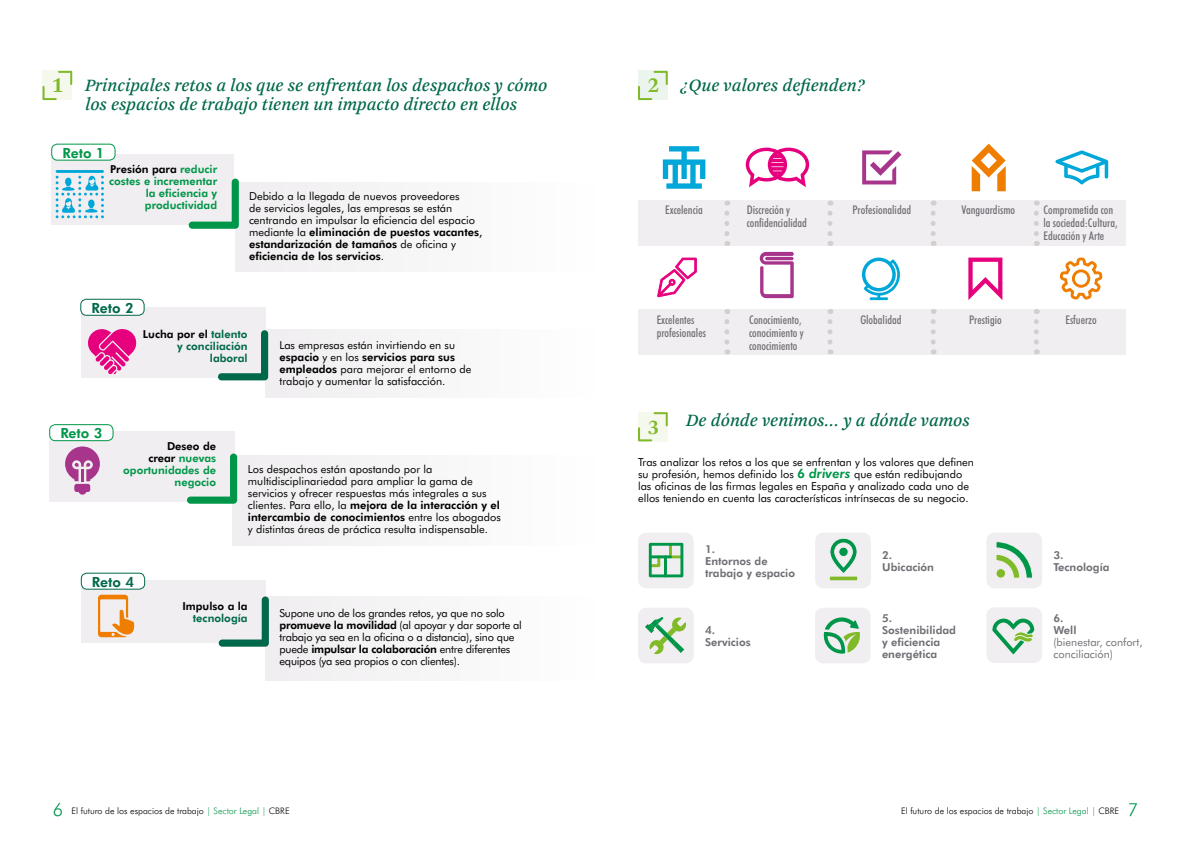
<style>
.page{position:relative;width:1191px;height:842px;background:#fff}
.page>*{position:absolute;margin:0;border:0;box-sizing:border-box;transform-origin:0 0}
.t1{font:700 22px "Arnhem Pro";color:#80ba27}
.t2{font:italic 18px/19px "Arnhem Pro";color:#00684b;text-align:center}
.t3{font:800 14px "Futura BT";color:#009649}
.t4{font:800 14px "Futura BT";color:#00684b}
.t5{font:500 condensed 12px/13px "Futura BT";color:#716f75}
.t6{font:11px/12px "Futura BT";color:#000}
.t7{font:11px/12px "Futura BT";letter-spacing:-.02em;color:#000}
.t8{font:800 11px/12px "Futura BT";color:#716f75}
.t9{font:800 11px/12px "Futura BT";color:#009649;text-align:right}
.t10{font:800 11px/12px "Futura BT";color:#00684b;text-align:right}
.t11{font:11px/12px "Futura BT";color:#716f75}
.t12{font:800 11px "Futura BT";color:#000}
.t13{font:300 9px "Futura BT";color:#000}
.s1{font-weight:700;font-style:normal;font-size:22px;color:#80ba27}
.s2{color:#000}
.s3{font-weight:800}
.s4{font-weight:500}
.s5{font-weight:800;font-size:13px;color:#009649}
.s6{font-weight:800;font-style:italic;font-size:13px;color:#009649}
.s7{font-size:18px;color:#009649}
.s8{color:#009649}
</style>
<div class="page">
<svg style="left:43px;top:71px;width:29px;height:29px"></svg>
<div style="left:51px;top:154px;width:183px;height:71px;background:#f0eef0"></div>
<div style="left:235px;top:182px;width:360px;height:90px;background:#f7f6f7"></div>
<svg style="left:189px;top:179px;width:50px;height:50px"></svg>
<div style="left:52px;top:144px;width:63px;height:16px;background:#fff;border-radius:6px"></div>
<div style="left:51px;top:144px;width:65px;height:17px;border:1px solid #009649;border-radius:6px"></div>
<hr style="left:56px;top:170px;width:48px;height:3px;background:#00a7d8">
<svg style="left:56px;top:175px;width:48px;height:43px"></svg>
<div style="left:81px;top:307px;width:184px;height:71px;background:#f0eef0"></div>
<div style="left:265px;top:329px;width:330px;height:69px;background:#f7f6f7"></div>
<svg style="left:218px;top:330px;width:50px;height:50px"></svg>
<div style="left:81px;top:299px;width:63px;height:16px;background:#fff;border-radius:6px"></div>
<div style="left:80px;top:299px;width:65px;height:17px;border:1px solid #00684b;border-radius:6px"></div>
<svg style="left:88px;top:329px;width:48px;height:45px"></svg>
<div style="left:81px;top:581px;width:184px;height:62px;background:#f0eef0"></div>
<div style="left:265px;top:597px;width:330px;height:84px;background:#f7f6f7"></div>
<svg style="left:219px;top:596px;width:50px;height:51px"></svg>
<div style="left:81px;top:573px;width:64px;height:16px;background:#fff;border-radius:6px"></div>
<div style="left:81px;top:573px;width:64px;height:17px;border:1px solid #00684b;border-radius:6px"></div>
<svg style="left:98px;top:595px;width:37px;height:42px"></svg>
<div style="left:49px;top:431px;width:186px;height:71px;background:#f0eef0"></div>
<div style="left:232px;top:455px;width:363px;height:91px;background:#f7f6f7"></div>
<svg style="left:187px;top:454px;width:50px;height:50px"></svg>
<div style="left:50px;top:425px;width:63px;height:16px;background:#fff;border-radius:6px"></div>
<div style="left:49px;top:424px;width:64px;height:17px;border:1px solid #009649;border-radius:6px"></div>
<svg style="left:65px;top:446px;width:35px;height:49px"></svg>
<div style="left:638px;top:309px;width:487px;height:46px;background:#f0eef0"></div>
<div style="left:638px;top:201px;width:487px;height:45px;background:#f0eef0"></div>
<svg style="left:638px;top:412px;width:30px;height:29px"></svg>
<svg style="left:638px;top:71px;width:30px;height:29px"></svg>
<svg style="left:663px;top:146px;width:42px;height:43px"></svg>
<svg style="left:745px;top:148px;width:64px;height:39px"></svg>
<svg style="left:862px;top:150px;width:39px;height:34px"></svg>
<svg style="left:971px;top:144px;width:34px;height:47px"></svg>
<svg style="left:1055px;top:150px;width:53px;height:34px"></svg>
<svg style="left:657px;top:257px;width:40px;height:41px"></svg>
<svg style="left:862px;top:258px;width:38px;height:42px"></svg>
<svg style="left:968px;top:258px;width:34px;height:42px"></svg>
<svg style="left:759px;top:252px;width:34px;height:46px"></svg>
<hr style="left:765px;top:257px;width:28px;height:3px;background:#a7358b;border-radius:2px">
<svg style="left:1059px;top:258px;width:43px;height:42px"></svg>
<div style="left:815px;top:533px;width:56px;height:55px;background:#f0eef0;border-radius:9px"></div>
<svg style="left:830px;top:538px;width:27px;height:35px"></svg>
<svg style="left:829px;top:576px;width:29px;height:5px"></svg>
<div style="left:838px;top:547px;width:10px;height:10px;background:#009649;border-radius:50%"></div>
<div style="left:838px;top:547px;width:10px;height:10px;border:1px solid #f0eef0;border-radius:50%"></div>
<div style="left:986px;top:533px;width:56px;height:55px;background:#f0eef0;border-radius:9px"></div>
<svg style="left:996px;top:541px;width:37px;height:38px"></svg>
<div style="left:815px;top:608px;width:55px;height:55px;background:#f0eef0;border-radius:9px"></div>
<svg style="left:823px;top:617px;width:37px;height:37px"></svg>
<div style="left:986px;top:607px;width:56px;height:56px;background:#f0eef0;border-radius:9px"></div>
<svg style="left:992px;top:618px;width:43px;height:37px"></svg>
<div style="left:638px;top:608px;width:55px;height:55px;background:#f0eef0;border-radius:9px"></div>
<div style="left:645px;top:625px;width:8px;height:8px;border:1px solid #009649;border-radius:2px"></div>
<svg style="left:648px;top:617px;width:38px;height:37px"></svg>
<div style="left:638px;top:533px;width:55px;height:55px;background:#f0eef0;border-radius:9px"></div>
<svg style="left:649px;top:543px;width:34px;height:34px"></svg>
<hr style="left:649px;top:555px;width:23px;height:3px;background:#009649">
<hr style="left:664px;top:555px;width:3px;height:22px;background:#009649">
<svg style="left:724px;top:322px;width:5px;height:32px"></svg>
<svg style="left:827px;top:322px;width:5px;height:32px"></svg>
<svg style="left:931px;top:322px;width:4px;height:32px"></svg>
<svg style="left:1034px;top:322px;width:4px;height:32px"></svg>
<svg style="left:724px;top:213px;width:5px;height:33px"></svg>
<svg style="left:827px;top:213px;width:5px;height:33px"></svg>
<svg style="left:931px;top:213px;width:4px;height:33px"></svg>
<svg style="left:1034px;top:213px;width:4px;height:33px"></svg>
<h2 class="t2" style="left:52px;top:76px;width:497px"><span class="s1">1</span> Principales retos a los que se enfrentan los despachos y cómo los espacios de trabajo tienen un impacto directo en ellos</h2>
<p class="t3" style="left:63px;top:144px;width:43px">Reto 1</p>
<p class="t9" style="left:109px;top:163px;width:109px"><span class="s2">Presión para</span> reducir costes e incrementar la eficiencia y productividad</p>
<p class="t4" style="left:92px;top:299px;width:43px">Reto 2</p>
<p class="t6" style="left:249px;top:190px;width:235px">Debido a la llegada de nuevos proveedores<br>de servicios legales, las empresas se están centrando en impulsar la eficiencia del espacio mediante la <span class="s3">eliminación de puestos vacantes</span><span class="s4">, </span><span class="s3">estandarización de tamaños</span> de oficina y <span class="s3">eficiencia de los servicios</span>.</p>
<p class="t10" style="left:143px;top:328px;width:106px"><span class="s2">Lucha por el</span> talento y conciliación laboral</p>
<p class="t6" style="left:279px;top:339px;width:193px">Las empresas están invirtiendo en su <span class="s3">espacio</span> y en los <span class="s3">servicios para sus empleados</span> para mejorar el entorno de trabajo y aumentar la satisfacción.</p>
<h2 class="t2" style="left:648px;top:76px;width:219px"><span class="s1">2</span> ¿Que valores defienden?</h2>
<p class="t5" style="left:665px;top:203px;width:39px">Excelencia</p>
<p class="t5" style="left:746px;top:203px;width:62px">Discreción y confidencialidad</p>
<p class="t5" style="left:852px;top:203px;width:60px">Profesionalidad</p>
<p class="t5" style="left:961px;top:203px;width:55px">Vanguardismo</p>
<p class="t5" style="left:1043px;top:203px;width:75px">Comprometida con la sociedad:Cultura,<br>Educación y Arte</p>
<p class="t5" style="left:656px;top:313px;width:51px">Excelentes profesionales</p>
<p class="t5" style="left:749px;top:313px;width:54px">Conocimiento,</p>
<p class="t5" style="left:860px;top:313px;width:43px">Globalidad</p>
<p class="t5" style="left:969px;top:313px;width:34px">Prestigio</p>
<p class="t5" style="left:749px;top:326px;width:56px">conocimiento y conocimiento</p>
<p class="t5" style="left:1065px;top:313px;width:33px">Esfuerzo</p>
<h2 class="t2" style="left:686px;top:411px;width:285px">De dónde venimos… y a dónde vamos</h2>
<p class="t6" style="left:638px;top:456px;width:337px">Tras analizar los retos a los que se enfrentan y los valores que definen su profesión, hemos definido los <span class="s5">6</span> <span class="s6">drivers</span> que están redibujando las oficinas de las firmas legales en España y analizado cada uno de ellos teniendo en cuenta las características intrínsecas de su negocio.</p>
<p class="t3" style="left:60px;top:425px;width:43px">Reto 3</p>
<h1 class="t1" style="left:648px;top:412px;width:13px">3</h1>
<p class="t9" style="left:123px;top:440px;width:94px"><span class="s2">Deseo de<br>crear</span> nuevas oportunidades de negocio</p>
<p class="t6" style="left:248px;top:463px;width:254px">Los despachos están apostando por la multidisciplinariedad para ampliar la gama de servicios y ofrecer respuestas más integrales a sus clientes. Para ello, la <span class="s3">mejora de la interacción y el intercambio de conocimientos</span> entre los abogados y distintas áreas de práctica resulta indispensable.</p>
<p class="t4" style="left:92px;top:573px;width:43px">Reto 4</p>
<p class="t12" style="left:182px;top:600px;width:67px">Impulso a la</p>
<p class="t10" style="left:193px;top:612px;width:56px">tecnología</p>
<p class="t7" style="left:279px;top:607px;width:244px">Supone uno de los grandes retos, ya que no solo <span class="s3">promueve la movilidad</span> (al apoyar y dar soporte al trabajo ya sea en la oficina o a distancia), sino que puede <span class="s3">impulsar la colaboración</span> entre diferentes equipos (ya sea propios o con clientes).</p>
<p class="t8" style="left:705px;top:543px;width:92px">1.<br>Entornos de trabajo y espacio</p>
<p class="t8" style="left:882px;top:549px;width:53px">2.<br>Ubicación</p>
<p class="t8" style="left:1053px;top:549px;width:58px">3.<br>Tecnología</p>
<p class="t8" style="left:882px;top:612px;width:75px">5.<br>Sostenibilidad y eficiencia energética</p>
<p class="t8" style="left:1053px;top:612px;width:25px">6.<br>Well</p>
<p class="t8" style="left:705px;top:624px;width:47px">4.<br>Servicios</p>
<p class="t11" style="left:1053px;top:636px;width:91px">(bienestar, confort, conciliación)</p>
<p class="t13" style="left:53px;top:805px;width:238px"><span class="s7">6</span> El futuro de los espacios de trabajo <span class="s8">| Sector Legal |</span> CBRE</p>
<p class="t13" style="left:901px;top:805px;width:238px">El futuro de los espacios de trabajo <span class="s8">| Sector Legal |</span> CBRE <span class="s7">7</span></p>
</div>
